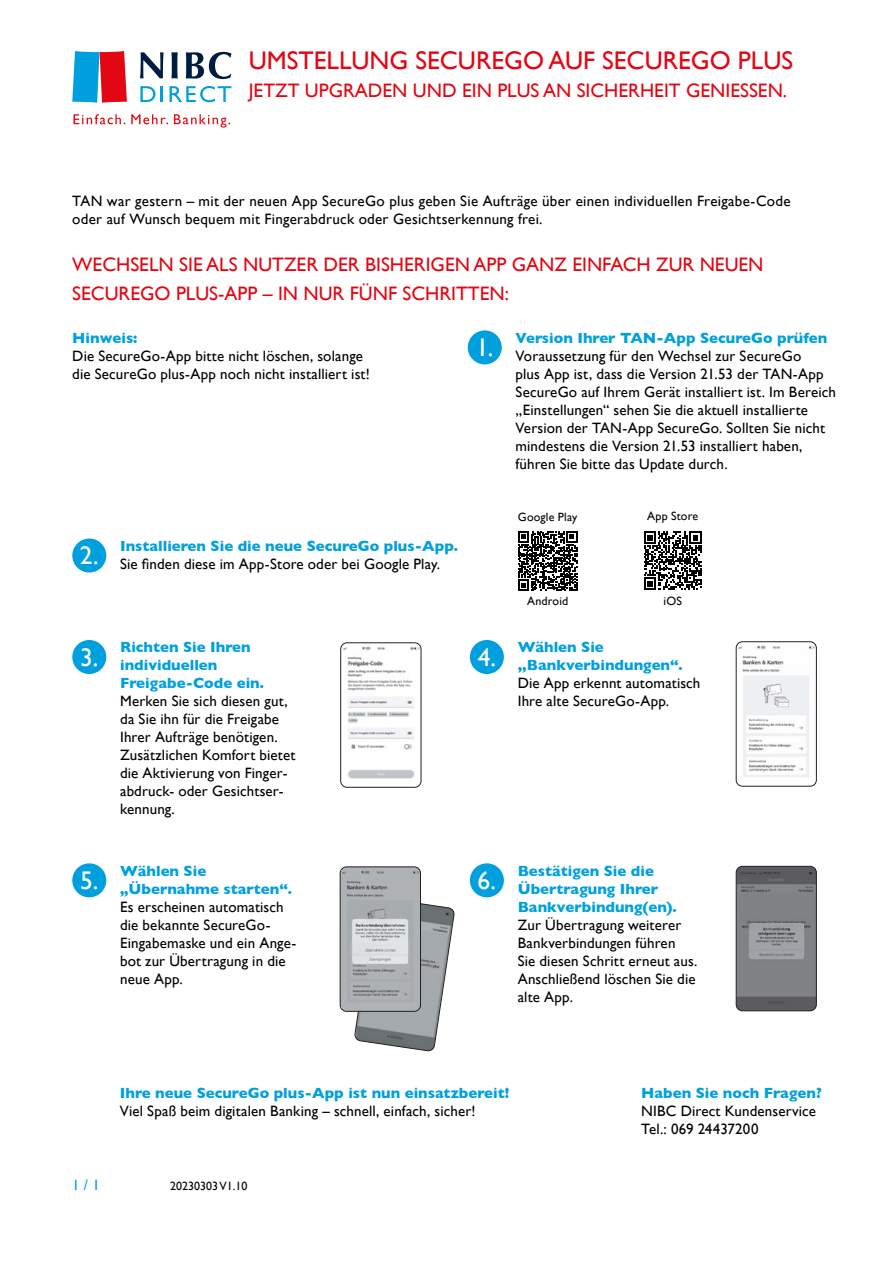
<style>
.page{position:relative;width:893px;height:1263px;background:#fff}
.page>*{position:absolute;margin:0;border:0;box-sizing:border-box;transform-origin:0 0}
.t1{font:25.5px "Gill Sans";color:#e30613}
.t2{font:25.5px "Gill Sans";color:#fff}
.t3{font:19.5px/28.5px "Gill Sans";color:#e30613}
.t4{font:15px/18px "Gill Sans";letter-spacing:.01em;color:#000}
.t5{font:700 15px/18px "Gill Sans";color:#00a0de}
.t6{font:15px "Gill Sans";color:#00a0de}
.t7{font:12px "Gill Sans";letter-spacing:.015em;color:#000}
</style>
<div class="page">
<svg style="left:72px;top:51px;width:55px;height:52px;background:#84698a"></svg>
<svg style="left:140px;top:52px;width:23px;height:26px"></svg>
<svg style="left:186px;top:52px;width:46px;height:27px"></svg>
<svg style="left:171px;top:52px;width:7px;height:26px"></svg>
<svg style="left:140px;top:86px;width:23px;height:16px"></svg>
<svg style="left:170px;top:86px;width:61px;height:16px"></svg>
<svg style="left:74px;top:114px;width:51px;height:10px"></svg>
<svg style="left:131px;top:114px;width:37px;height:10px"></svg>
<svg style="left:174px;top:114px;width:56px;height:14px"></svg>
<div style="left:72px;top:538px;width:34px;height:34px;background:#00a0de;border-radius:50%"></div>
<div style="left:468px;top:330px;width:34px;height:34px;background:#00a0de;border-radius:50%"></div>
<div style="left:72px;top:640px;width:34px;height:34px;background:#00a0de;border-radius:50%"></div>
<div style="left:72px;top:863px;width:34px;height:34px;background:#00a0de;border-radius:50%"></div>
<div style="left:470px;top:640px;width:34px;height:34px;background:#00a0de;border-radius:50%"></div>
<div style="left:470px;top:863px;width:34px;height:34px;background:#00a0de;border-radius:50%"></div>
<img style="left:343px;top:647px;width:76px;height:132px">
<div style="left:340px;top:643px;width:81px;height:144px;border:1px solid #242021;border-radius:6px"></div>
<svg style="left:354px;top:903px;width:100px;height:149px"></svg>
<div style="left:340px;top:867px;width:80px;height:144px;background:#b0b2b5;border-radius:6px"></div>
<div style="left:340px;top:867px;width:81px;height:144px;border:1px solid #242021;border-radius:6px"></div>
<img style="left:342px;top:871px;width:77px;height:137px">
<img style="left:738px;top:646px;width:77px;height:131px">
<div style="left:736px;top:641px;width:81px;height:145px;border:1px solid #242021;border-radius:6px"></div>
<img style="left:736px;top:866px;width:79px;height:145px">
<div style="left:736px;top:866px;width:81px;height:145px;border:1px solid #242021;border-radius:6px"></div>
<svg style="left:644px;top:531px;width:58px;height:59px"></svg>
<svg style="left:518px;top:531px;width:59px;height:60px"></svg>
<h1 class="t1" style="left:249px;top:45px;width:546px">UMSTELLUNG SECUREGO AUF SECUREGO PLUS</h1>
<h2 class="t3" style="left:249px;top:76px;width:540px">JETZT UPGRADEN UND EIN PLUS AN SICHERHEIT GENIESSEN.</h2>
<p class="t4" style="left:72px;top:192px;width:720px">TAN war gestern – mit der neuen App SecureGo plus geben Sie Aufträge über einen individuellen Freigabe-Code oder auf Wunsch bequem mit Fingerabdruck oder Gesichtserkennung frei.</p>
<h2 class="t3" style="left:72px;top:250px;width:693px">WECHSELN SIE ALS NUTZER DER BISHERIGEN APP GANZ EINFACH ZUR NEUEN<br>SECUREGO PLUS-APP – IN NUR FÜNF SCHRITTEN:</h2>
<p class="t5" style="left:72px;top:328px;width:67px">Hinweis:</p>
<p class="t4" style="left:72px;top:347px;width:299px">Die SecureGo-App bitte nicht löschen, solange die SecureGo plus-App noch nicht installiert ist!</p>
<h1 class="t2" style="left:476px;top:333px;width:19px">1.</h1>
<p class="t5" style="left:516px;top:328px;width:313px">Version Ihrer TAN-App SecureGo prüfen</p>
<p class="t4" style="left:516px;top:347px;width:322px">Voraussetzung für den Wechsel zur SecureGo<br>plus App ist, dass die Version 21.53 der TAN-App SecureGo auf Ihrem Gerät installiert ist. Im Bereich „Einstellungen“ sehen Sie die aktuell installierte Version der TAN-App SecureGo. Sollten Sie nicht mindestens die Version 21.53 installiert haben, führen Sie bitte das Update durch.</p>
<p class="t7" style="left:518px;top:510px;width:61px">Google Play</p>
<p class="t7" style="left:647px;top:509px;width:53px">App Store</p>
<h1 class="t2" style="left:80px;top:541px;width:21px">2.</h1>
<p class="t5" style="left:120px;top:536px;width:339px">Installieren Sie die neue SecureGo plus-App.</p>
<p class="t4" style="left:120px;top:555px;width:322px">Sie finden diese im App-Store oder bei Google Play.</p>
<p class="t7" style="left:527px;top:594px;width:43px">Android</p>
<p class="t7" style="left:663px;top:594px;width:20px">iOS</p>
<h1 class="t2" style="left:80px;top:642px;width:20px">3.</h1>
<p class="t5" style="left:120px;top:638px;width:145px">Richten Sie Ihren individuellen<br>Freigabe-Code ein.</p>
<p class="t4" style="left:120px;top:692px;width:177px">Merken Sie sich diesen gut, da Sie ihn für die Freigabe<br>Ihrer Aufträge benötigen.<br>Zusätzlichen Komfort bietet die Aktivierung von Finger&shy;abdruck- oder Gesichtser&shy;kennung.</p>
<h1 class="t2" style="left:478px;top:642px;width:20px">4.</h1>
<p class="t5" style="left:518px;top:638px;width:167px">Wählen Sie ,,Bankverbindungen“.</p>
<p class="t4" style="left:518px;top:674px;width:184px">Die App erkennt automatisch<br>Ihre alte SecureGo-App.</p>
<h1 class="t2" style="left:80px;top:865px;width:20px">5.</h1>
<p class="t5" style="left:120px;top:861px;width:173px">Wählen Sie „Übernahme starten“.</p>
<p class="t4" style="left:120px;top:897px;width:178px">Es erscheinen automatisch die bekannte SecureGo-<br>Eingabemaske und ein Ange&shy;bot zur Übertragung in die neue App.</p>
<h1 class="t2" style="left:477px;top:865px;width:20px">6.</h1>
<p class="t5" style="left:518px;top:861px;width:161px">Bestätigen Sie die<br>Übertragung Ihrer<br>Bankverbindung(en).</p>
<p class="t4" style="left:518px;top:915px;width:181px">Zur Übertragung weiterer<br>Bankverbindungen führen<br>Sie diesen Schritt erneut aus.<br>Anschließend löschen Sie die alte App.</p>
<p class="t5" style="left:120px;top:1084px;width:391px">Ihre neue SecureGo plus-App ist nun einsatzbereit!</p>
<p class="t4" style="left:120px;top:1102px;width:357px">Viel Spaß beim digitalen Banking – schnell, einfach, sicher!</p>
<p class="t6" style="left:72px;top:1176px;width:29px">1 / 1</p>
<p class="t7" style="left:170px;top:1179px;width:79px">20230303 V1.10</p>
<p class="t5" style="left:641px;top:1084px;width:182px">Haben Sie noch Fragen?</p>
<p class="t4" style="left:641px;top:1102px;width:176px">NIBC Direct Kundenservice<br>Tel.: 069 24437200</p>
</div>
